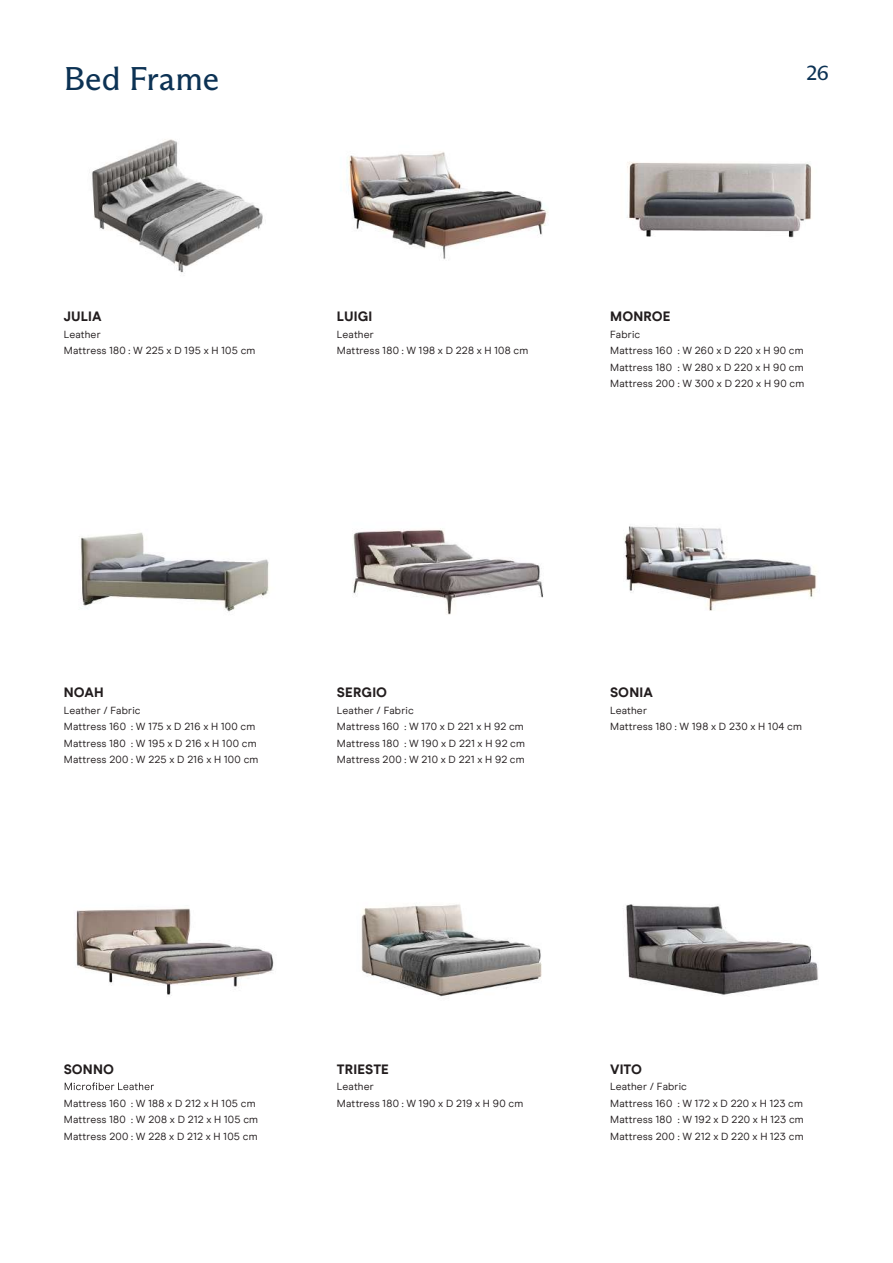
<style>
.page{position:relative;width:893px;height:1263px;background:#fff}
.page>*{position:absolute;margin:0;border:0;box-sizing:border-box;transform-origin:0 0}
.t1{font:33px "ABC Arizona Flare";color:#0c3254}
.t2{font:21px "ABC Arizona Flare";color:#0c3254}
.t3{font:800 13.5px "Modern Era";letter-spacing:.01em;color:#221d1e}
.t4{font:10.5px/16.5px "Modern Era";letter-spacing:.015em;color:#221d1e}
</style>
<div class="page">
<img style="left:626px;top:904px;width:192px;height:91px">
<img style="left:361px;top:904px;width:181px;height:93px">
<img style="left:75px;top:908px;width:199px;height:88px">
<img style="left:353px;top:528px;width:191px;height:87px">
<img style="left:79px;top:532px;width:190px;height:80px">
<img style="left:627px;top:162px;width:185px;height:76px">
<img style="left:346px;top:152px;width:202px;height:108px">
<img style="left:92px;top:139px;width:171px;height:134px">
<img style="left:624px;top:526px;width:193px;height:85px">
<svg style="left:65px;top:1082px;width:89px;height:8px"></svg>
<h1 class="t1" style="left:64px;top:59px;width:157px">Bed Frame</h1>
<h2 class="t2" style="left:806px;top:61px;width:24px">26</h2>
<p class="t3" style="left:64px;top:308px;width:39px">JULIA</p>
<p class="t4" style="left:64px;top:326px;width:193px">Leather<br>Mattress 180 : W 225 x D 195 x H 105 cm</p>
<p class="t3" style="left:337px;top:308px;width:37px">LUIGI</p>
<p class="t4" style="left:337px;top:326px;width:193px">Leather<br>Mattress 180 : W 198 x D 228 x H 108 cm</p>
<p class="t3" style="left:610px;top:308px;width:62px">MONROE</p>
<p class="t4" style="left:610px;top:326px;width:196px">Fabric<br>Mattress 160 : W 260 x D 220 x H 90 cm<br>Mattress 180 : W 280 x D 220 x H 90 cm<br>Mattress 200 : W 300 x D 220 x H 90 cm</p>
<p class="t3" style="left:64px;top:684px;width:41px">NOAH</p>
<p class="t4" style="left:64px;top:702px;width:196px">Leather / Fabric<br>Mattress 160 : W 175 x D 216 x H 100 cm<br>Mattress 180 : W 195 x D 216 x H 100 cm<br>Mattress 200 : W 225 x D 216 x H 100 cm</p>
<p class="t3" style="left:337px;top:684px;width:52px">SERGIO</p>
<p class="t4" style="left:337px;top:702px;width:190px">Leather / Fabric<br>Mattress 160 : W 170 x D 221 x H 92 cm<br>Mattress 180 : W 190 x D 221 x H 92 cm<br>Mattress 200 : W 210 x D 221 x H 92 cm</p>
<p class="t3" style="left:610px;top:684px;width:44px">SONIA</p>
<p class="t4" style="left:610px;top:702px;width:193px">Leather<br>Mattress 180 : W 198 x D 230 x H 104 cm</p>
<p class="t3" style="left:64px;top:1061px;width:52px">SONNO</p>
<p class="t4" style="left:64px;top:1095px;width:196px">Mattress 160 : W 188 x D 212 x H 105 cm<br>Mattress 180 : W 208 x D 212 x H 105 cm<br>Mattress 200 : W 228 x D 212 x H 105 cm</p>
<p class="t3" style="left:337px;top:1061px;width:53px">TRIESTE</p>
<p class="t4" style="left:337px;top:1078px;width:188px">Leather<br>Mattress 180 : W 190 x D 219 x H 90 cm</p>
<p class="t3" style="left:610px;top:1061px;width:34px">VITO</p>
<p class="t4" style="left:610px;top:1078px;width:195px">Leather / Fabric<br>Mattress 160 : W 172 x D 220 x H 123 cm<br>Mattress 180 : W 192 x D 220 x H 123 cm<br>Mattress 200 : W 212 x D 220 x H 123 cm</p>
</div>
